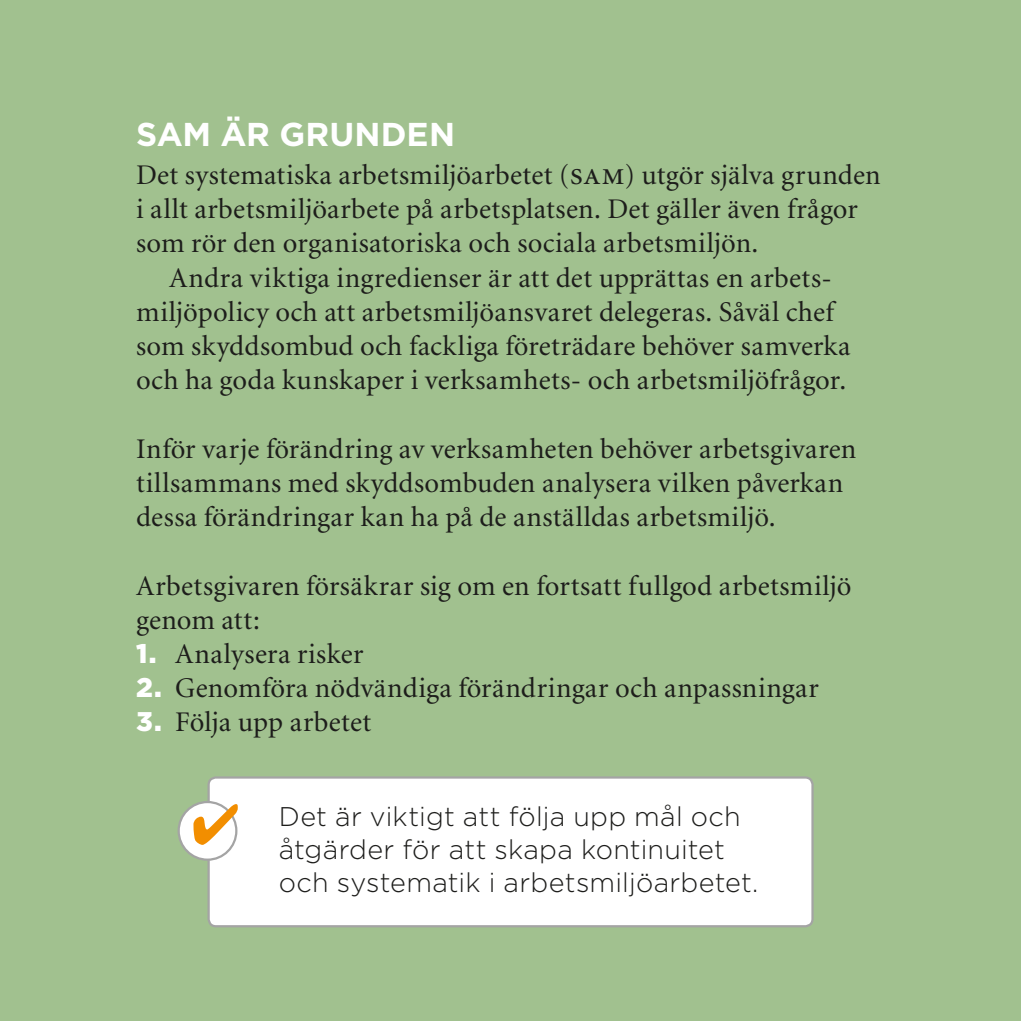
<style>
.page{position:relative;width:1021px;height:1021px;background:#fff}
.page>*{position:absolute;margin:0;border:0;box-sizing:border-box;transform-origin:0 0}
.t1{font:700 33px "Gotham";color:#fff}
.t2{font:28.5px/34.2px "Minion";letter-spacing:.01em;color:#1d1d1b}
.t3{font:300 27px/33px "Gotham";letter-spacing:.005em;color:#1d1d1b}
.s1{font-family:"Minion Regular SC";font-size:33px}
.s2{font-family:"Gotham";font-weight:900;font-size:27px;color:#fff}
</style>
<div class="page">
<div style="left:0;top:0;width:1020px;height:1020px;background:#a1c18f"></div>
<div style="left:209px;top:777px;width:603px;height:149px;background:#fff;border-radius:7px"></div>
<div style="left:207px;top:776px;width:606px;height:151px;border:2px solid #a4a4a4;border-radius:7px"></div>
<div style="left:179px;top:802px;width:57px;height:57px;background:#fff;border-radius:50%"></div>
<div style="left:177px;top:801px;width:60px;height:59px;border:2px solid #a4a4a4;border-radius:50%"></div>
<svg style="left:193px;top:804px;width:45px;height:40px"></svg>
<p class="t1" style="left:136px;top:112px;width:320px">SAM ÄR GRUNDEN</p>
<p class="t2" style="left:136px;top:159px;width:746px">Det systematiska arbetsmiljöarbetet (<span class="s1">sam</span>) utgör själva grunden</p>
<p class="t2" style="left:136px;top:193px;width:723px">i allt arbetsmiljöarbete på arbetsplatsen. Det gäller även frågor</p>
<p class="t2" style="left:136px;top:227px;width:623px">som rör den organisatoriska och sociala arbetsmiljön.</p>
<p class="t2" style="left:169px;top:261px;width:658px">Andra viktiga ingredienser är att det upprättas en arbets--</p>
<p class="t2" style="left:136px;top:296px;width:699px">miljöpolicy och att arbetsmiljöansvaret delegeras. Såväl chef</p>
<p class="t2" style="left:136px;top:330px;width:716px">som skyddsombud och fackliga företrädare behöver samverka</p>
<p class="t2" style="left:136px;top:364px;width:711px">och ha goda kunskaper i verksamhets- och arbetsmiljöfrågor.</p>
<p class="t2" style="left:136px;top:432px;width:721px">Inför varje förändring av verksamheten behöver arbetsgivaren tillsammans med skyddsombuden analysera vilken påverkan dessa förändringar kan ha på de anställdas arbetsmiljö.</p>
<p class="t2" style="left:136px;top:569px;width:717px">Arbetsgivaren försäkrar sig om en fortsatt fullgod arbetsmiljö genom att:</p>
<p class="t2" style="left:136px;top:638px;width:229px"><span class="s2">1.</span> Analysera risker</p>
<p class="t2" style="left:136px;top:672px;width:684px"><span class="s2">2.</span> Genomföra nödvändiga förändringar och anpassningar</p>
<p class="t2" style="left:136px;top:706px;width:236px"><span class="s2">3.</span> Följa upp arbetet</p>
<p class="t3" style="left:279px;top:799px;width:481px">Det är viktigt att följa upp mål och åtgärder för att skapa kontinuitet och systematik i arbetsmiljöarbetet.</p>
</div>
